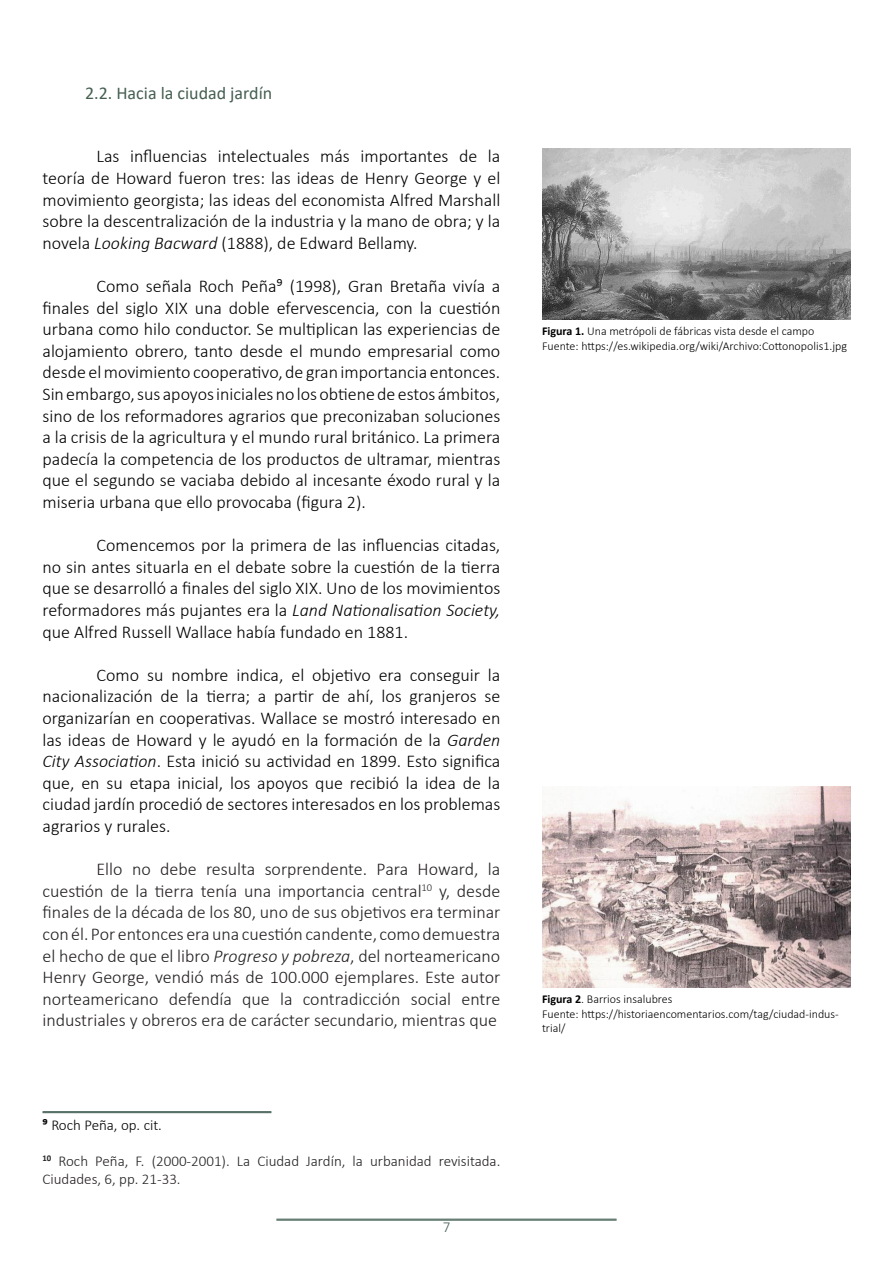
<style>
.page{position:relative;width:893px;height:1263px;background:#fff}
.page>*{position:absolute;margin:0;border:0;box-sizing:border-box;transform-origin:0 0}
.t1{font:300 18px/21.6px "Calibri";color:#000;text-align:justify}
.t2{font:300 18px/21.6px "Calibri";color:#231f20;text-align:justify}
.t3{font:18px "Calibri";color:#455f51}
.t4{font:300 15px/18px "Calibri";color:#231f20}
.t5{font:300 15px "Calibri";color:#000}
.t6{font:300 15px "Calibri";color:#455f51}
.t7{font:300 12px/14.4px "Calibri";color:#000}
.s1{font-style:italic}
.s2{font-weight:700}
</style>
<div class="page">
<hr style="left:276px;top:1219px;width:341px;height:1px;background:#3e5b4f">
<hr style="left:276px;top:1220px;width:341px;height:1px;background:#3e5b4f">
<hr style="left:43px;top:1111px;width:228px;height:1px;background:#3e5b4f">
<hr style="left:43px;top:1112px;width:228px;height:1px;background:#3e5b4f">
<img style="left:542px;top:149px;width:308px;height:171px">
<img style="left:542px;top:786px;width:308px;height:201px">
<p class="t3" style="left:85px;top:80px;width:189px">2.2. Hacia la ciudad jardín</p>
<p class="t1" style="left:43px;top:145px;width:459px;text-indent:54px">Las influencias intelectuales más importantes de la teoría de Howard fueron tres: las ideas de Henry George y el movimiento georgista; las ideas del economista Alfred Marshall sobre la descentralización de la industria y la mano de obra; y la novela <span class="s1">Looking Bacward</span> (1888), de Edward Bellamy.</p>
<p class="t1" style="left:43px;top:275px;width:459px;text-indent:54px">Como señala Roch Peña⁹ (1998), Gran Bretaña vivía a finales del siglo XIX una doble efervescencia, con la cuestión urbana como hilo conductor. Se multiplican las experiencias de alojamiento obrero, tanto desde el mundo empresarial como desde el movimiento cooperativo, de gran importancia entonces.<br>Sin embargo, sus apoyos iniciales no los obtiene de estos ámbitos, sino de los reformadores agrarios que preconizaban soluciones a la crisis de la agricultura y el mundo rural británico. La primera padecía la competencia de los productos de ultramar, mientras que el segundo se vaciaba debido al incesante éxodo rural y la miseria urbana que ello provocaba (figura 2).</p>
<p class="t1" style="left:43px;top:534px;width:459px;text-indent:54px">Comencemos por la primera de las influencias citadas, no sin antes situarla en el debate sobre la cuestión de la tierra que se desarrolló a finales del siglo XIX. Uno de los movimientos reformadores más pujantes era la <span class="s1">Land Nationalisation Society, </span>que Alfred Russell Wallace había fundado en 1881.</p>
<p class="t1" style="left:43px;top:664px;width:459px;text-indent:54px">Como su nombre indica, el objetivo era conseguir la nacionalización de la tierra; a partir de ahí, los granjeros se organizarían en cooperativas. Wallace se mostró interesado en las ideas de Howard y le ayudó en la formación de la <span class="s1">Garden City Association</span>. Esta inició su actividad en 1899. Esto significa que, en su etapa inicial, los apoyos que recibió la idea de la ciudad jardín procedió de sectores interesados en los problemas agrarios y rurales.</p>
<p class="t2" style="left:43px;top:858px;width:459px;text-indent:54px">Ello no debe resulta sorprendente. Para Howard, la cuestión de la tierra tenía una importancia central<sup>10</sup> y, desde finales de la década de los 80, uno de sus objetivos era terminar con él. Por entonces era una cuestión candente, como demuestra el hecho de que el libro <span class="s1">Progreso y pobreza</span>, del norteamericano Henry George, vendió más de 100.000 ejemplares. Este autor norteamericano defendía que la contradicción social entre industriales y obreros era de carácter secundario, mientras que</p>
<p class="t5" style="left:43px;top:1116px;width:121px"><span class="s2">⁹</span> Roch Peña, op. cit.</p>
<p class="t4" style="left:43px;top:1152px;width:459px"><sup>10</sup> Roch Peña, F. (2000-2001). La Ciudad Jardín, la urbanidad revisitada.<br>Ciudades, 6, pp. 21-33.</p>
<p class="t6" style="left:443px;top:1217px;width:9px">7</p>
<p class="t7" style="left:542px;top:324px;width:274px"><span class="s2">Figura 1.</span> Una metrópoli de fábricas vista desde el campo</p>
<p class="t7" style="left:542px;top:339px;width:306px">Fuente: https://es.wikipedia.org/wiki/Archivo:Cottonopolis1.jpg</p>
<p class="t7" style="left:542px;top:991px;width:132px"><span class="s2">Figura 2</span>. Barrios insalubres</p>
<p class="t7" style="left:542px;top:1006px;width:298px">Fuente: https://historiaencomentarios.com/tag/ciudad-indus&shy;trial/</p>
</div>
